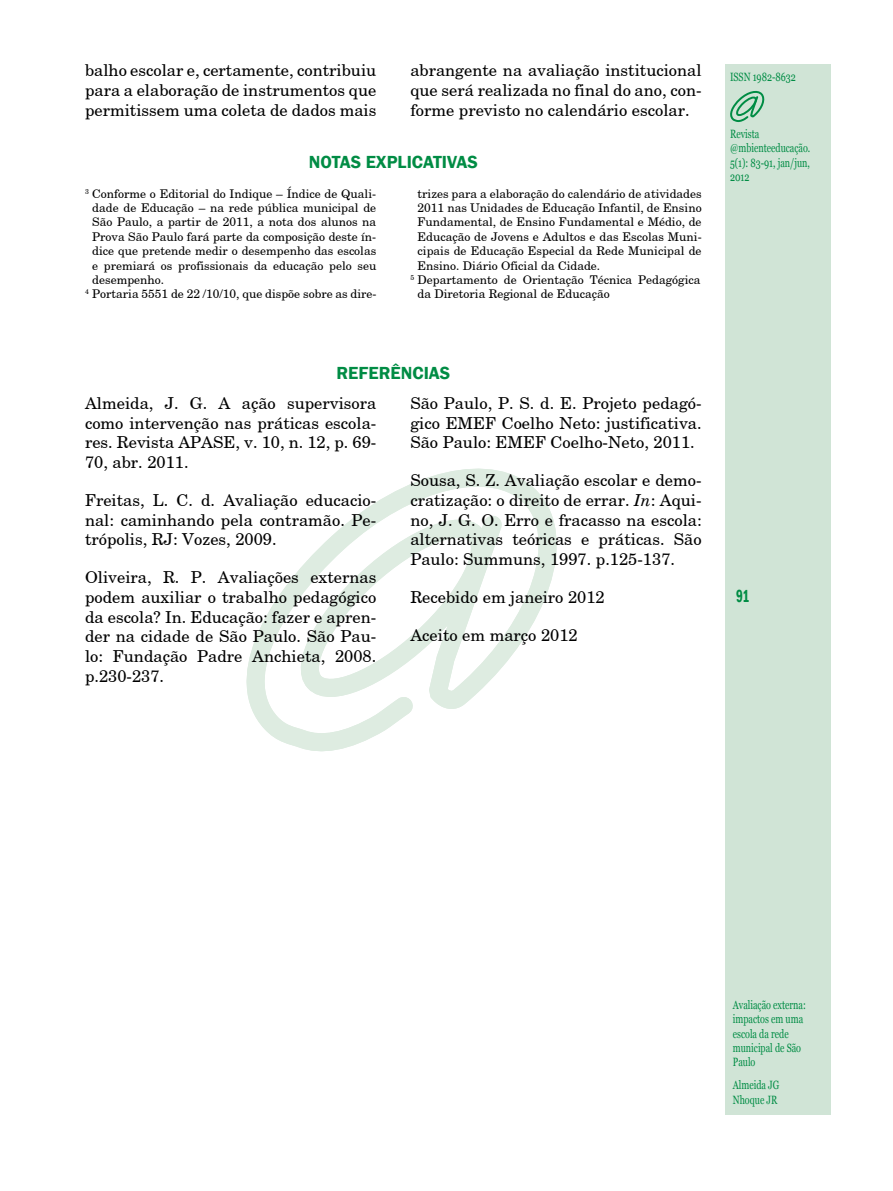
<style>
.page{position:relative;width:893px;height:1191px;background:#fff}
.page>*{position:absolute;margin:0;border:0;box-sizing:border-box;transform-origin:0 0}
.t1{font:600 18px "Franklin Gothic";color:#008c44}
.t2{font:600 condensed 18px "Franklin Gothic";color:#008c44;scale:.75 1}
.t3{font:16.5px/19.8px "New Century Schoolbook";color:#000;text-align:justify}
.t4{font:12px "New Century Schoolbook";color:#000}
.t5{font:12px/14.4px "Georgia";color:#008c44;scale:.75 1}
.s1{font-style:italic}
</style>
<div class="page">
<div style="left:725px;top:64px;width:105px;height:1050px;background:#d0e4d6"></div>
<svg style="left:246px;top:468px;width:311px;height:284px"></svg>
<svg style="left:730px;top:91px;width:35px;height:31px"></svg>
<p class="t3" style="left:85px;top:60px;width:293px">balho escolar e, certamente, contribuiu para a elaboração de instrumentos que permitissem uma coleta de dados mais</p>
<p class="t3" style="left:410px;top:60px;width:293px">abrangente na avaliação institucional que será realizada no final do ano, con&shy;forme previsto no calendário escolar.</p>
<p class="t1" style="left:309px;top:151px;width:125px">NOTAS EXPLICATIVA</p>
<p class="t1" style="left:467px;top:151px;width:12px">S</p>
<p class="t4" style="left:85px;top:186px;width:293px"><sup>3</sup> Conforme o Editorial do Indique – Índice de Quali-</p>
<p class="t4" style="left:92px;top:200px;width:286px">dade de Educação – na rede pública municipal de</p>
<p class="t4" style="left:92px;top:215px;width:286px">São Paulo, a partir de 2011, a nota dos alunos na</p>
<p class="t4" style="left:92px;top:229px;width:286px">Prova São Paulo fará parte da composição deste ín-</p>
<p class="t4" style="left:92px;top:243px;width:286px">dice que pretende medir o desempenho das escolas</p>
<p class="t4" style="left:92px;top:258px;width:286px">e premiará os profissionais da educação pelo seu</p>
<p class="t4" style="left:92px;top:272px;width:73px">desempenho.</p>
<p class="t4" style="left:85px;top:287px;width:293px"><sup>4</sup> Portaria 5551 de 22 /10/10, que dispõe sobre as dire-</p>
<p class="t4" style="left:418px;top:186px;width:286px">trizes para a elaboração do calendário de atividades</p>
<p class="t4" style="left:418px;top:200px;width:286px">2011 nas Unidades de Educação Infantil, de Ensino</p>
<p class="t4" style="left:418px;top:215px;width:286px">Fundamental, de Ensino Fundamental e Médio, de</p>
<p class="t4" style="left:418px;top:229px;width:286px">Educação de Jovens e Adultos e das Escolas Muni-</p>
<p class="t4" style="left:418px;top:243px;width:286px">cipais de Educação Especial da Rede Municipal de</p>
<p class="t4" style="left:418px;top:258px;width:184px">Ensino. Diário Oficial da Cidade.</p>
<p class="t4" style="left:410px;top:272px;width:292px"><sup>5</sup> Departamento de Orientação Técnica Pedagógica</p>
<p class="t4" style="left:418px;top:287px;width:194px">da Diretoria Regional de Educação</p>
<p class="t1" style="left:336px;top:362px;width:115px">REFERÊNCIAS</p>
<p class="t3" style="left:410px;top:392px;width:293px">São Paulo, P. S. d. E. Projeto pedagó&shy;gico EMEF Coelho Neto: justificativa.<br>São Paulo: EMEF Coelho-Neto, 2011.</p>
<p class="t3" style="left:410px;top:470px;width:293px">Sousa, S. Z. Avaliação escolar e demo&shy;cratização: o direito de errar. <span class="s1">In</span>: Aqui&shy;no, J. G. O. Erro e fracasso na escola: alternativas teóricas e práticas. São Paulo: Summuns, 1997. p.125-137.</p>
<p class="t3" style="left:410px;top:586px;width:196px">Recebido em janeiro 2012</p>
<p class="t3" style="left:410px;top:624px;width:169px">Aceito em março 2012</p>
<p class="t3" style="left:85px;top:392px;width:293px">Almeida, J. G. A ação supervisora como intervenção nas práticas escola&shy;res. Revista APASE, v. 10, n. 12, p. 69- 70, abr. 2011.</p>
<p class="t3" style="left:85px;top:489px;width:293px">Freitas, L. C. d. Avaliação educacio&shy;nal: caminhando pela contramão. Pe&shy;trópolis, RJ: Vozes, 2009.</p>
<p class="t3" style="left:85px;top:567px;width:293px">Oliveira, R. P. Avaliações externas podem auxiliar o trabalho pedagógico da escola? In. Educação: fazer e apren&shy;der na cidade de São Paulo. São Pau&shy;lo: Fundação Padre Anchieta, 2008. p.230-237.</p>
<p class="t5" style="left:730px;top:69px;width:89px">ISSN 1982-8632</p>
<p class="t5" style="left:730px;top:127px;width:109px">Revista @mbienteeducação.<br>5(1): 83-91, jan/jun,<br>2012</p>
<p class="t2" style="left:736px;top:583px;width:19px">91</p>
<p class="t5" style="left:733px;top:997px;width:99px">Avaliação externa: impactos em uma escola da rede municipal de São<br>Paulo</p>
<p class="t5" style="left:733px;top:1078px;width:64px">Almeida JG<br>Nhoque JR</p>
</div>
